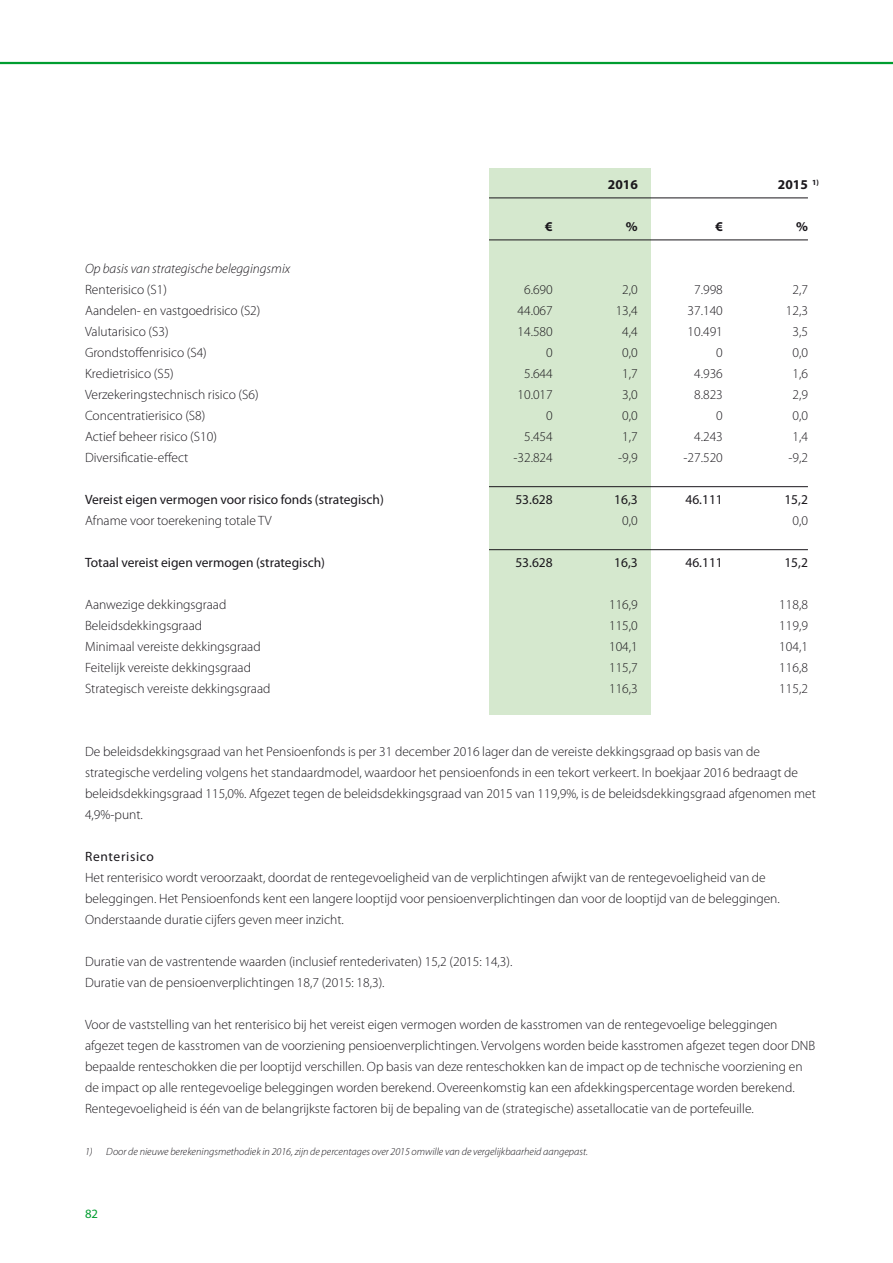
<style>
.page{position:relative;width:893px;height:1263px;background:#fff}
.page>*{position:absolute;margin:0;border:0;box-sizing:border-box;transform-origin:0 0}
.t1{font:300 13.5px/21px "Myriad Pro";color:#1a171c}
.t2{font:13.5px "Myriad Pro";color:#1a171c}
.t3{font:italic 300 13.5px "Myriad Pro";color:#1a171c}
.t4{font:700 13.5px "Myriad Pro";color:#1a171c}
.t5{font:13.5px "Myriad Pro";letter-spacing:.05em;color:#1a171c}
.t6{font:12.75px "Myriad Pro";color:#009d30}
.t7{font:italic 300 10.5px "Myriad Pro";color:#1a171c}
</style>
<div class="page">
<hr style="left:0;top:62px;width:893px;height:2px;background:#009d30">
<div style="left:489px;top:168px;width:162px;height:546px;background:#d5e8ce"></div>
<hr style="left:489px;top:198px;width:319px;height:1px;background:#1a171c">
<hr style="left:489px;top:240px;width:319px;height:1px;background:#1a171c">
<hr style="left:489px;top:486px;width:319px;height:1px;background:#1a171c">
<hr style="left:489px;top:549px;width:319px;height:1px;background:#1a171c">
<p class="t4" style="left:608px;top:176px;width:31px">2016</p>
<p class="t4" style="left:778px;top:176px;width:43px">2015 <sup>1)</sup></p>
<p class="t4" style="left:545px;top:218px;width:9px">€</p>
<p class="t4" style="left:626px;top:218px;width:13px">%</p>
<p class="t4" style="left:715px;top:218px;width:9px">€</p>
<p class="t4" style="left:796px;top:218px;width:13px">%</p>
<p class="t3" style="left:85px;top:260px;width:207px">Op basis van strategische beleggingsmix</p>
<p class="t1" style="left:85px;top:279px;width:83px">Renterisico (S1)</p>
<p class="t1" style="left:524px;top:279px;width:30px">6.690</p>
<p class="t1" style="left:622px;top:279px;width:17px">2,0</p>
<p class="t1" style="left:694px;top:279px;width:30px">7.998</p>
<p class="t1" style="left:792px;top:279px;width:17px">2,7</p>
<p class="t1" style="left:85px;top:300px;width:177px">Aandelen- en vastgoedrisico (S2)</p>
<p class="t1" style="left:517px;top:300px;width:37px">44.067</p>
<p class="t1" style="left:616px;top:300px;width:24px">13,4</p>
<p class="t1" style="left:688px;top:300px;width:37px">37.140</p>
<p class="t1" style="left:786px;top:300px;width:24px">12,3</p>
<p class="t1" style="left:85px;top:321px;width:85px">Valutarisico (S3)</p>
<p class="t1" style="left:517px;top:321px;width:37px">14.580</p>
<p class="t1" style="left:622px;top:321px;width:17px">4,4</p>
<p class="t1" style="left:688px;top:321px;width:37px">10.491</p>
<p class="t1" style="left:792px;top:321px;width:17px">3,5</p>
<p class="t1" style="left:85px;top:342px;width:123px">Grondstoffenrisico (S4)</p>
<p class="t1" style="left:546px;top:342px;width:8px">0</p>
<p class="t1" style="left:622px;top:342px;width:17px">0,0</p>
<p class="t1" style="left:716px;top:342px;width:8px">0</p>
<p class="t1" style="left:792px;top:342px;width:17px">0,0</p>
<p class="t1" style="left:85px;top:363px;width:90px">Kredietrisico (S5)</p>
<p class="t1" style="left:524px;top:363px;width:30px">5.644</p>
<p class="t1" style="left:622px;top:363px;width:17px">1,7</p>
<p class="t1" style="left:694px;top:363px;width:30px">4.936</p>
<p class="t1" style="left:792px;top:363px;width:17px">1,6</p>
<p class="t1" style="left:85px;top:384px;width:175px">Verzekeringstechnisch risico (S6)</p>
<p class="t1" style="left:517px;top:384px;width:37px">10.017</p>
<p class="t1" style="left:622px;top:384px;width:17px">3,0</p>
<p class="t1" style="left:694px;top:384px;width:30px">8.823</p>
<p class="t1" style="left:792px;top:384px;width:17px">2,9</p>
<p class="t1" style="left:85px;top:405px;width:122px">Concentratierisico (S8)</p>
<p class="t1" style="left:546px;top:405px;width:8px">0</p>
<p class="t1" style="left:622px;top:405px;width:17px">0,0</p>
<p class="t1" style="left:716px;top:405px;width:8px">0</p>
<p class="t1" style="left:792px;top:405px;width:17px">0,0</p>
<p class="t1" style="left:85px;top:426px;width:133px">Actief beheer risico (S10)</p>
<p class="t1" style="left:524px;top:426px;width:30px">5.454</p>
<p class="t1" style="left:622px;top:426px;width:17px">1,7</p>
<p class="t1" style="left:694px;top:426px;width:30px">4.243</p>
<p class="t1" style="left:792px;top:426px;width:17px">1,4</p>
<p class="t1" style="left:85px;top:447px;width:105px">Diversificatie-effect</p>
<p class="t1" style="left:513px;top:447px;width:41px">-32.824</p>
<p class="t1" style="left:618px;top:447px;width:21px">-9,9</p>
<p class="t1" style="left:684px;top:447px;width:41px">-27.520</p>
<p class="t1" style="left:788px;top:447px;width:21px">-9,2</p>
<p class="t2" style="left:85px;top:491px;width:300px">Vereist eigen vermogen voor risico fonds (strategisch)</p>
<p class="t2" style="left:515px;top:491px;width:39px">53.628</p>
<p class="t2" style="left:614px;top:491px;width:25px">16,3</p>
<p class="t2" style="left:685px;top:491px;width:39px">46.111</p>
<p class="t2" style="left:784px;top:491px;width:25px">15,2</p>
<p class="t1" style="left:85px;top:510px;width:188px">Afname voor toerekening totale TV</p>
<p class="t1" style="left:622px;top:510px;width:17px">0,0</p>
<p class="t1" style="left:792px;top:510px;width:17px">0,0</p>
<p class="t2" style="left:85px;top:554px;width:242px">Totaal vereist eigen vermogen (strategisch)</p>
<p class="t2" style="left:515px;top:554px;width:39px">53.628</p>
<p class="t2" style="left:614px;top:554px;width:25px">16,3</p>
<p class="t2" style="left:685px;top:554px;width:39px">46.111</p>
<p class="t2" style="left:784px;top:554px;width:25px">15,2</p>
<p class="t1" style="left:85px;top:594px;width:143px">Aanwezige dekkingsgraad</p>
<p class="t1" style="left:609px;top:594px;width:30px">116,9</p>
<p class="t1" style="left:779px;top:594px;width:30px">118,8</p>
<p class="t1" style="left:85px;top:615px;width:119px">Beleidsdekkingsgraad</p>
<p class="t1" style="left:609px;top:615px;width:30px">115,0</p>
<p class="t1" style="left:779px;top:615px;width:30px">119,9</p>
<p class="t1" style="left:85px;top:636px;width:177px">Minimaal vereiste dekkingsgraad</p>
<p class="t1" style="left:609px;top:636px;width:30px">104,1</p>
<p class="t1" style="left:779px;top:636px;width:30px">104,1</p>
<p class="t1" style="left:85px;top:657px;width:167px">Feitelijk vereiste dekkingsgraad</p>
<p class="t1" style="left:609px;top:657px;width:30px">115,7</p>
<p class="t1" style="left:779px;top:657px;width:30px">116,8</p>
<p class="t1" style="left:85px;top:678px;width:187px">Strategisch vereiste dekkingsgraad</p>
<p class="t1" style="left:609px;top:678px;width:30px">116,3</p>
<p class="t1" style="left:779px;top:678px;width:30px">115,2</p>
<p class="t1" style="left:85px;top:741px;width:732px">De beleidsdekkingsgraad van het Pensioenfonds is per 31 december 2016 lager dan de vereiste dekkingsgraad op basis van de strategische verdeling volgens het standaardmodel, waardoor het pensioenfonds in een tekort verkeert. In boekjaar 2016 bedraagt de beleidsdekkingsgraad 115,0%. Afgezet tegen de beleidsdekkingsgraad van 2015 van 119,9%, is de beleidsdekkingsgraad afgenomen met 4,9%-punt.</p>
<p class="t5" style="left:85px;top:848px;width:70px">Renterisico</p>
<p class="t1" style="left:85px;top:867px;width:696px">Het renterisico wordt veroorzaakt, doordat de rentegevoeligheid van de verplichtingen afwijkt van de rentegevoeligheid van de beleggingen. Het Pensioenfonds kent een langere looptijd voor pensioenverplichtingen dan voor de looptijd van de beleggingen.<br>Onderstaande duratie cijfers geven meer inzicht.</p>
<p class="t1" style="left:85px;top:951px;width:429px">Duratie van de vastrentende waarden (inclusief rentederivaten) 15,2 (2015: 14,3).<br>Duratie van de pensioenverplichtingen 18,7 (2015: 18,3).</p>
<p class="t1" style="left:85px;top:1014px;width:732px">Voor de vaststelling van het renterisico bij het vereist eigen vermogen worden de kasstromen van de rentegevoelige beleggingen afgezet tegen de kasstromen van de voorziening pensioenverplichtingen. Vervolgens worden beide kasstromen afgezet tegen door DNB bepaalde renteschokken die per looptijd verschillen. Op basis van deze renteschokken kan de impact op de technische voorziening en de impact op alle rentegevoelige beleggingen worden berekend. Overeenkomstig kan een afdekkingspercentage worden berekend.<br>Rentegevoeligheid is één van de belangrijkste factoren bij de bepaling van de (strategische) assetallocatie van de portefeuille.</p>
<p class="t7" style="left:85px;top:1145px;width:505px">1) Door de nieuwe berekeningsmethodiek in 2016, zijn de percentages over 2015 omwille van de vergelijkbaarheid aangepast.</p>
<p class="t6" style="left:85px;top:1206px;width:15px">82</p>
</div>
